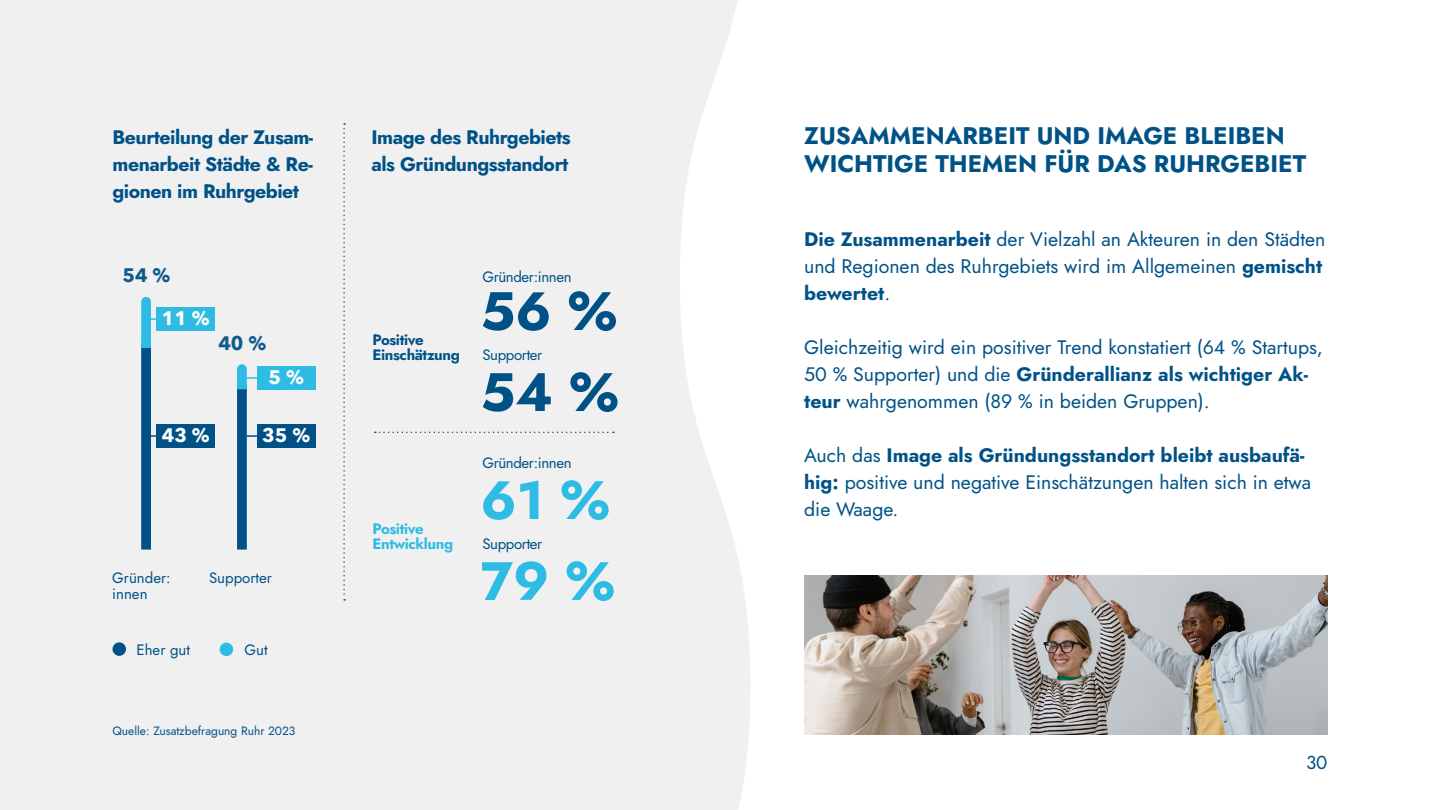
<style>
.page{position:relative;width:1440px;height:810px;background:#fff}
.page>*{position:absolute;margin:0;border:0;box-sizing:border-box;transform-origin:0 0}
.t1{font:54px/81px "Jost";color:#005286}
.t2{font:54px/81px "Jost";color:#2fbce4}
.t3{font:24px/28.5px "Jost";color:#005286}
.t4{font:19.5px/27px "Jost";color:#005286}
.t5{font:19.5px/27px "Jost";letter-spacing:-.025em;color:#005286}
.t6{font:700 19.5px "Avenir Next";color:#fff}
.t7{font:700 19.5px "Avenir Next";color:#0d5b8c}
.t8{font:18.75px "Jost";color:#005286}
.t9{font:15px/15px "Jost";letter-spacing:-.025em;color:#005286}
.t10{font:15px/16.5px "Jost";color:#005286}
.t11{font:15px/15px "Jost";letter-spacing:-.025em;color:#2fbce4}
.t12{font:12px "Jost";color:#005286}
</style>
<div class="page">
<div style="left:0;top:0;width:750px;height:810px;background:#f0f0f1"></div>
<img style="left:804px;top:575px;width:524px;height:160px">
<div style="left:156px;top:307px;width:59px;height:24px;background:#2fbce4"></div>
<div style="left:257px;top:366px;width:59px;height:24px;background:#2fbce4"></div>
<div style="left:156px;top:424px;width:59px;height:24px;background:#005286"></div>
<svg style="left:141px;top:297px;width:18px;height:253px"></svg>
<div style="left:257px;top:424px;width:59px;height:24px;background:#005286"></div>
<svg style="left:237px;top:364px;width:22px;height:186px"></svg>
<svg style="left:375px;top:432px;width:239px;height:1px"></svg>
<svg style="left:343px;top:123px;width:2px;height:478px"></svg>
<div style="left:112px;top:642px;width:14px;height:14px;background:#005286;border-radius:50%"></div>
<div style="left:220px;top:643px;width:13px;height:13px;background:#2fbce4;border-radius:50%"></div>
<p class="t4" style="left:112px;top:124px;width:202px;text-align:justify">Beurteilung der Zusam&shy;menarbeit Städte &amp; Re&shy;gionen im Ruhrgebiet</p>
<p class="t7" style="left:123px;top:259px;width:49px">54 %</p>
<p class="t6" style="left:162px;top:301px;width:49px">11 %</p>
<p class="t7" style="left:218px;top:326px;width:49px">40 %</p>
<p class="t6" style="left:269px;top:361px;width:37px">5 %</p>
<p class="t6" style="left:162px;top:418px;width:49px">43 %</p>
<p class="t6" style="left:262px;top:418px;width:49px">35 %</p>
<p class="t10" style="left:112px;top:569px;width:60px">Gründer: innen</p>
<p class="t10" style="left:209px;top:569px;width:64px">Supporter</p>
<p class="t9" style="left:137px;top:642px;width:55px">Eher gut</p>
<p class="t9" style="left:245px;top:642px;width:25px">Gut</p>
<p class="t12" style="left:112px;top:723px;width:185px">Quelle: Zusatzbefragung Ruhr 2023</p>
<p class="t5" style="left:372px;top:124px;width:201px">Image des Ruhrgebiets als Gründungsstandort</p>
<p class="t9" style="left:372px;top:332px;width:89px">Positive<br>Einschätzung</p>
<p class="t11" style="left:372px;top:521px;width:82px">Positive<br>Entwicklung</p>
<p class="t9" style="left:482px;top:269px;width:91px">Gründer:innen</p>
<h1 class="t1" style="left:480px;top:271px;width:140px">56 %<br>54 %</h1>
<p class="t9" style="left:482px;top:347px;width:61px">Supporter</p>
<p class="t9" style="left:482px;top:455px;width:91px">Gründer:innen</p>
<h1 class="t2" style="left:480px;top:460px;width:136px">61 %<br>79 %</h1>
<p class="t9" style="left:482px;top:536px;width:61px">Supporter</p>
<p class="t3" style="left:804px;top:121px;width:504px">ZUSAMMENARBEIT UND IMAGE BLEIBEN<br>WICHTIGE THEMEN FÜR DAS RUHRGEBIET</p>
<p class="t4" style="left:804px;top:226px;width:523px">Die Zusammenarbeit der Vielzahl an Akteuren in den Städten und Regionen des Ruhrgebiets wird im Allgemeinen gemischt bewertet.</p>
<p class="t4" style="left:804px;top:334px;width:520px">Gleichzeitig wird ein positiver Trend konstatiert (64 % Startups,<br>50 % Supporter) und die Gründerallianz als wichtiger Ak&shy;teur wahrgenommen (89 % in beiden Gruppen).</p>
<p class="t4" style="left:804px;top:442px;width:509px">Auch das Image als Gründungsstandort bleibt ausbaufä&shy;hig: positive und negative Einschätzungen halten sich in etwa die Waage.</p>
<p class="t8" style="left:1306px;top:750px;width:23px">30</p>
</div>
